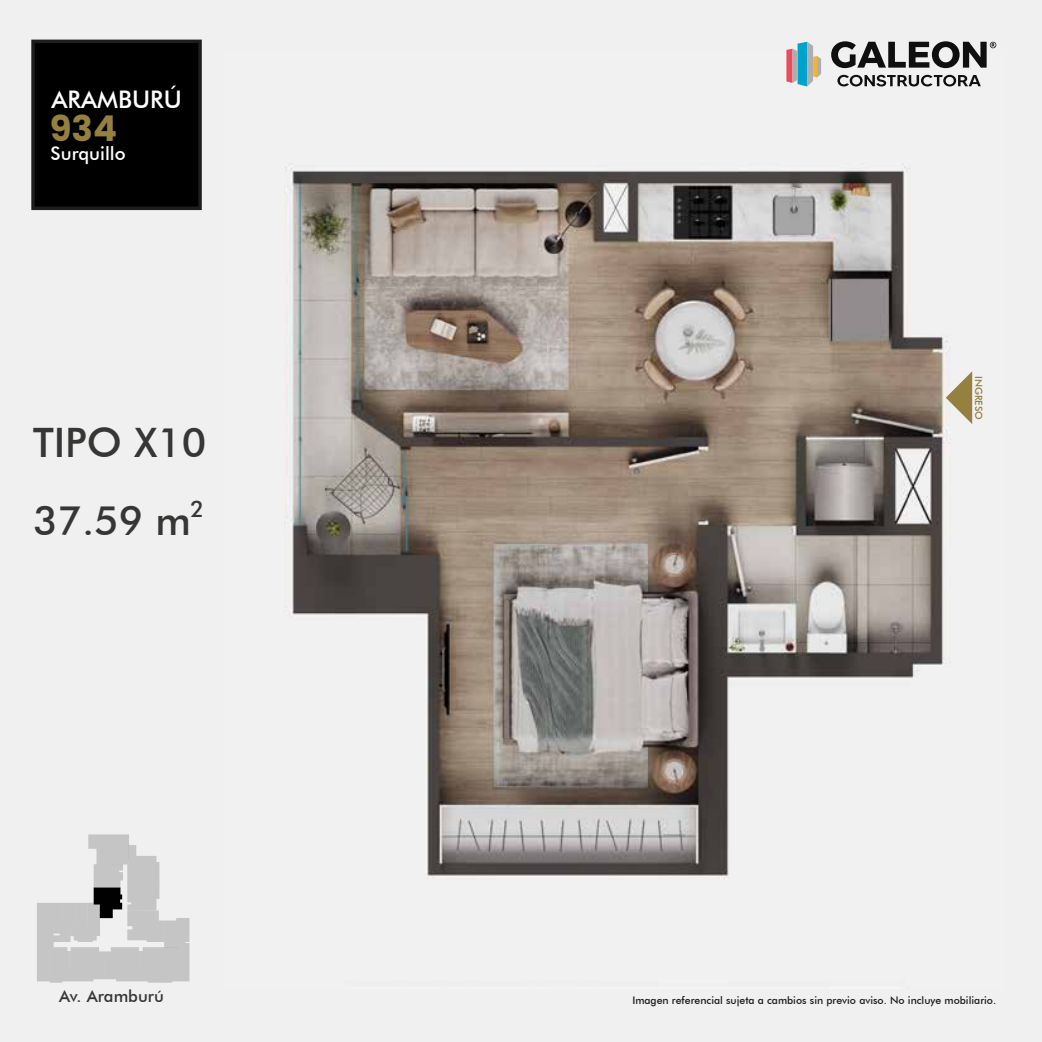
<style>
.page{position:relative;width:1042px;height:1042px;background:#f0f0f0}
.page>*{position:absolute;margin:0;border:0;box-sizing:border-box;transform-origin:0 0}
.t1{font:500 40.6px/78px "Futura BT";color:#363635}
.t2{font:700 35.52px "Poppins";color:#95803f}
.t3{font:500 24.32px "Futura BT";color:#fff}
.t4{font:500 18.55px "Futura BT";color:#fff}
.t5{font:500 16.8px "Futura BT";color:#363635}
.t6{font:500 10.5px "Futura BT";color:#1d1d1b}
.t7{font:500 9.97px "Futura BT";color:#95803f}
</style>
<div class="page">
<img style="left:285px;top:68px;width:696px;height:811px">
<div style="left:31px;top:40px;width:171px;height:170px;background:#000;border:4px solid #1d1d1b"></div>
<svg style="left:786px;top:42px;width:35px;height:44px"></svg>
<svg style="left:831px;top:41px;width:165px;height:27px"></svg>
<svg style="left:837px;top:75px;width:144px;height:11px"></svg>
<svg style="left:37px;top:834px;width:152px;height:148px"></svg>
<svg style="left:946px;top:371px;width:26px;height:53px"></svg>
<h3 class="t3" style="left:52px;top:85px;width:132px">ARAMBURÚ</h3>
<h2 class="t2" style="left:50px;top:107px;width:69px">934</h2>
<h3 class="t4" style="left:51px;top:142px;width:77px">Surquillo</h3>
<h1 class="t1" style="left:33px;top:403px;width:175px">TIPO X10<br>37.59 m<sup>2</sup></h1>
<p class="t7" style="left:985px;top:376px;width:46px;rotate:90deg">INGRESO</p>
<h3 class="t5" style="left:59px;top:986px;width:106px">Av. Aramburú</h3>
<p class="t6" style="left:632px;top:993px;width:365px">Imagen referencial sujeta a cambios sin previo aviso. No incluye mobiliario.</p>
</div>
